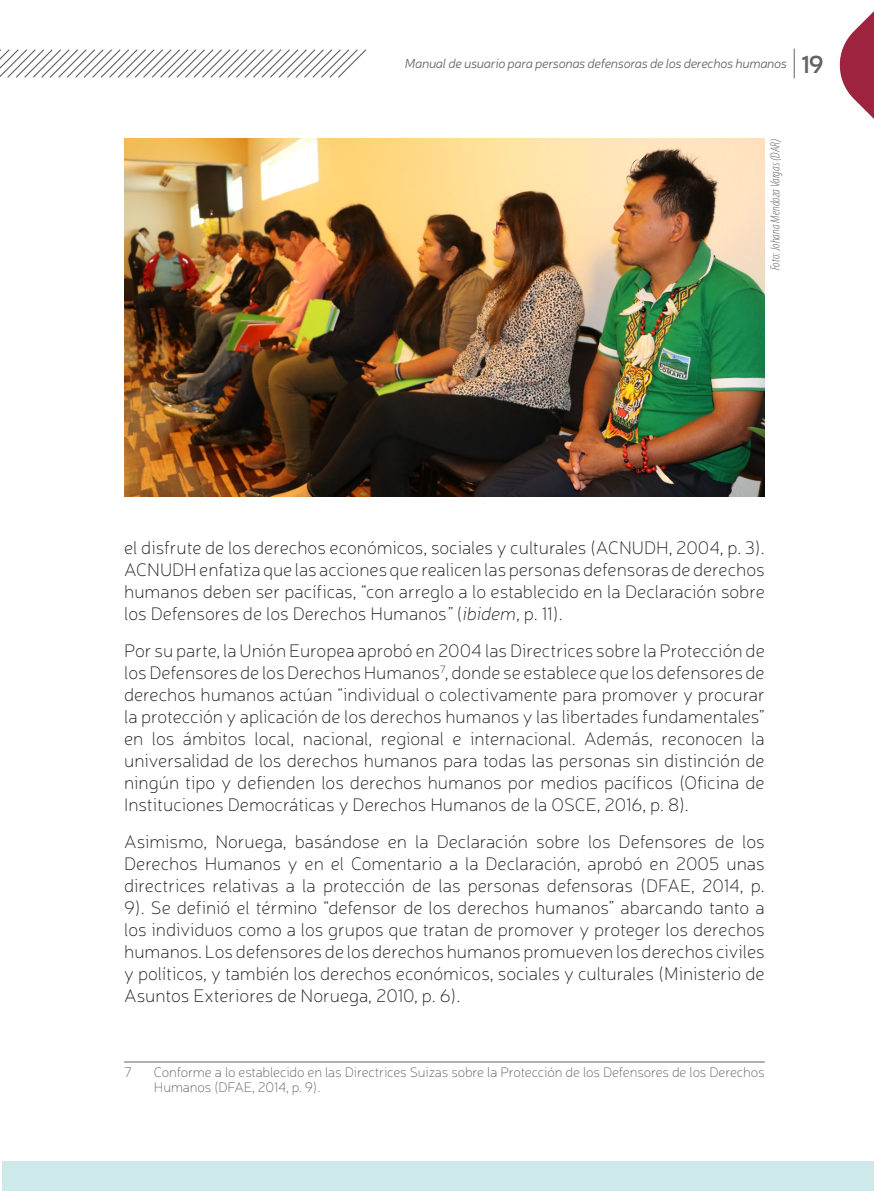
<style>
.page{position:relative;width:874px;height:1191px;background:#fff}
.page>*{position:absolute;margin:0;border:0;box-sizing:border-box;transform-origin:0 0}
.CAJA_DE_TEXTO{font:100 18.38px/22.1px "Neris";color:#231f20;text-align:justify}
.NOTA_DE_PIE{font:100 14px/14.9px "Neris";letter-spacing:-.01em;color:#636366}
.t1{font:italic 300 13.12px "Neris";letter-spacing:-.025em;color:#636366}
.FOTO{font:italic 300 condensed 13.12px "Myriad Pro";color:#636366}
.s1{font-weight:600;font-style:normal;font-size:24.5px}
.s2{font-style:italic}
</style>
<div class="page">
<div style="left:2px;top:1161px;width:871px;height:30px;background:#cee9e9"></div>
<svg style="left:793px;top:49px;width:1px;height:29px"></svg>
<hr style="left:124px;top:1061px;width:640px;height:1px;background:#636366">
<svg style="left:839px;top:12px;width:34px;height:106px"></svg>
<svg style="left:0;top:49px;width:366px;height:29px"></svg>
<img style="left:124px;top:139px;width:640px;height:357px">
<p class="t1" style="left:405px;top:55px;width:420px">Manual de usuario para personas defensoras de los derechos humanos <span class="s1">19</span></p>
<p class="FOTO" style="left:767px;top:270px;width:134px;rotate:-90deg">Foto: Johana Mendoza Vargas (DAR)</p>
<p class="CAJA_DE_TEXTO" style="left:124px;top:536px;width:642px">el disfrute de los derechos económicos, sociales y culturales (ACNUDH, 2004, p. 3).<br>ACNUDH enfatiza que las acciones que realicen las personas defensoras de derechos humanos deben ser pacíficas, “con arreglo a lo establecido en la Declaración sobre los Defensores de los Derechos Humanos<span class="s2">”</span> (<span class="s2">ibidem</span>, p. 11).</p>
<p class="CAJA_DE_TEXTO" style="left:124px;top:639px;width:641px">Por su parte, la Unión Europea aprobó en 2004 las Directrices sobre la Protección de los Defensores de los Derechos Humanos<sup>7</sup>, donde se establece que los defensores de derechos humanos actúan “individual o colectivamente para promover y procurar la protección y aplicación de los derechos humanos y las libertades fundamentales” en los ámbitos local, nacional, regional e internacional. Además, reconocen la universalidad de los derechos humanos para todas las personas sin distinción de ningún tipo y defienden los derechos humanos por medios pacíficos (Oficina de Instituciones Democráticas y Derechos Humanos de la OSCE, 2016, p. 8).</p>
<p class="CAJA_DE_TEXTO" style="left:124px;top:830px;width:641px">Asimismo, Noruega, basándose en la Declaración sobre los Defensores de los Derechos Humanos y en el Comentario a la Declaración, aprobó en 2005 unas directrices relativas a la protección de las personas defensoras (DFAE, 2014, p.<br>9). Se definió el término “defensor de los derechos humanos” abarcando tanto a los individuos como a los grupos que tratan de promover y proteger los derechos humanos. Los defensores de los derechos humanos promueven los derechos civiles y políticos, y también los derechos económicos, sociales y culturales (Ministerio de Asuntos Exteriores de Noruega, 2010, p. 6).</p>
<p class="NOTA_DE_PIE" style="left:124px;top:1064px;width:9px">7</p>
<p class="NOTA_DE_PIE" style="left:154px;top:1064px;width:612px">Conforme a lo establecido en las Directrices Suizas sobre la Protección de los Defensores de los Derechos<br>Humanos (DFAE, 2014, p. 9).</p>
</div>
